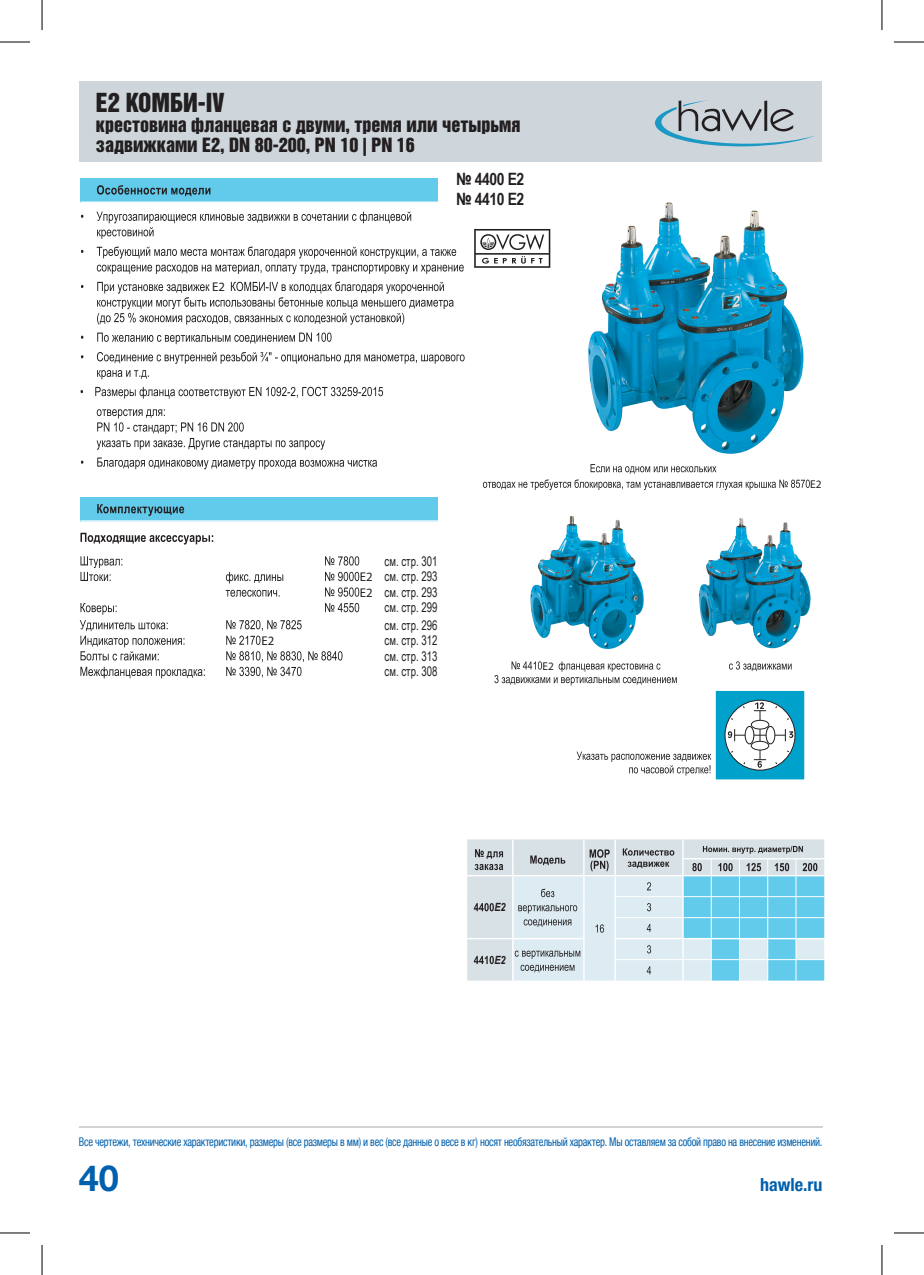
<style>
.page{position:relative;width:924px;height:1275px;background:#fff}
.page>*{position:absolute;margin:0;border:0;box-sizing:border-box;transform-origin:0 0}
.t1{font:700 36px "Helvetica Neue";color:#0160ae}
.Заголовок{font:24px "Helvetica Inserat Cyr Upright";color:#231f20}
.Маленький_заголвок{font:18px/20px "Helvetica Inserat Cyr Upright";color:#231f20}
.t2{font:700 condensed 18px "Helvetica Neue LTCYR";color:#0160ae}
.артикул{font:700 17px "Arial Narrow";letter-spacing:-.025em;color:#231f20}
.t3{font:13.4px/15.6px "Arial Narrow";color:#231f20;scale:.88 1}
.t4{font:italic 500 12.8px/15.6px "Helvetica Neue LT Pro";color:#231f20}
.t5{font:condensed 12px "Helvetica Neue LTCYR";letter-spacing:-.025em;color:#0160ae;scale:.88 1}
.t6{font:italic 700 11.4px "Arial Narrow";color:#231f20}
.t7{font:italic 500 11.4px "Helvetica Neue LT Pro";color:#231f20}
</style>
<div class="page">
<div style="left:80px;top:178px;width:358px;height:24px;background:#62cbec"></div>
<hr style="left:80px;top:201px;width:358px;height:2px;background:#fff">
<svg style="left:97px;top:185px;width:113px;height:11px"></svg>
<svg style="left:81px;top:212px;width:330px;height:27px"></svg>
<svg style="left:81px;top:246px;width:375px;height:12px"></svg>
<svg style="left:97px;top:265px;width:366px;height:9px"></svg>
<svg style="left:81px;top:282px;width:372px;height:43px"></svg>
<svg style="left:81px;top:332px;width:250px;height:12px"></svg>
<svg style="left:81px;top:352px;width:383px;height:12px"></svg>
<svg style="left:97px;top:370px;width:52px;height:9px"></svg>
<svg style="left:80px;top:387px;width:303px;height:12px"></svg>
<svg style="left:97px;top:409px;width:228px;height:41px"></svg>
<svg style="left:81px;top:457px;width:296px;height:12px"></svg>
<div style="left:80px;top:497px;width:358px;height:24px;background:#62cbec"></div>
<hr style="left:80px;top:520px;width:358px;height:2px;background:#fff">
<svg style="left:97px;top:504px;width:87px;height:12px"></svg>
<svg style="left:80px;top:533px;width:133px;height:11px"></svg>
<svg style="left:325px;top:556px;width:34px;height:9px"></svg>
<svg style="left:80px;top:556px;width:42px;height:25px"></svg>
<svg style="left:225px;top:572px;width:134px;height:25px"></svg>
<svg style="left:80px;top:603px;width:36px;height:11px"></svg>
<svg style="left:325px;top:603px;width:34px;height:9px"></svg>
<svg style="left:80px;top:620px;width:262px;height:58px"></svg>
<div style="left:467px;top:839px;width:45px;height:141px;background:#d8e1e6"></div>
<hr style="left:465px;top:875px;width:47px;height:1px;background:#fff">
<hr style="left:465px;top:938px;width:47px;height:1px;background:#fff">
<svg style="left:473px;top:903px;width:20px;height:8px"></svg>
<svg style="left:473px;top:956px;width:20px;height:8px"></svg>
<svg style="left:665px;top:202px;width:139px;height:252px"></svg>
<img style="left:588px;top:204px;width:104px;height:227px">
<img style="left:530px;top:517px;width:113px;height:132px">
<svg style="left:770px;top:560px;width:41px;height:89px"></svg>
<img style="left:699px;top:518px;width:101px;height:130px">
<div style="left:716px;top:691px;width:87px;height:88px;background:#00a2cb"></div>
<div style="left:715px;top:691px;width:88px;height:88px;border:1px solid #00a2cb"></div>
<div style="left:724px;top:700px;width:70px;height:70px;background:#fff;border-radius:50%"></div>
<div style="left:724px;top:700px;width:71px;height:70px;border:1px solid #231f20;border-radius:50%"></div>
<div style="left:750px;top:720px;width:18px;height:9px;border:1px solid #231f20;border-radius:50%"></div>
<div style="left:750px;top:741px;width:18px;height:9px;border:1px solid #231f20;border-radius:50%"></div>
<div style="left:744px;top:726px;width:10px;height:18px;border:1px solid #231f20;border-radius:50%"></div>
<div style="left:765px;top:726px;width:10px;height:18px;border:1px solid #231f20;border-radius:50%"></div>
<svg style="left:753px;top:702px;width:12px;height:18px"></svg>
<svg style="left:753px;top:750px;width:12px;height:17px"></svg>
<svg style="left:727px;top:729px;width:17px;height:12px"></svg>
<svg style="left:774px;top:729px;width:19px;height:12px"></svg>
<svg style="left:753px;top:729px;width:12px;height:12px"></svg>
<svg style="left:475px;top:849px;width:28px;height:9px"></svg>
<svg style="left:474px;top:864px;width:29px;height:6px"></svg>
<svg style="left:512px;top:839px;width:311px;height:141px;background:#b8dae6"></svg>
<svg style="left:576px;top:751px;width:135px;height:24px"></svg>
<svg style="left:482px;top:464px;width:327px;height:26px"></svg>
<svg style="left:729px;top:661px;width:62px;height:10px"></svg>
<svg style="left:494px;top:661px;width:182px;height:24px"></svg>
<svg style="left:474px;top:229px;width:76px;height:39px"></svg>
<hr style="left:682px;top:858px;width:147px;height:1px;background:#fff">
<div style="left:79px;top:82px;width:741px;height:80px;background:#ced6dc"></div>
<svg style="left:655px;top:100px;width:160px;height:47px"></svg>
<hr style="left:79px;top:1126px;width:743px;height:2px;background:#d1d2d4">
<hr style="left:0;top:42px;width:30px;height:1px;background:#000">
<hr style="left:893px;top:42px;width:30px;height:1px;background:#000">
<hr style="left:0;top:1232px;width:30px;height:1px;background:#000">
<hr style="left:893px;top:1232px;width:30px;height:1px;background:#000">
<hr style="left:42px;top:0;width:1px;height:30px;background:#000">
<hr style="left:42px;top:1245px;width:1px;height:30px;background:#000">
<hr style="left:881px;top:0;width:1px;height:30px;background:#000">
<hr style="left:881px;top:1245px;width:1px;height:30px;background:#000">
<p class="Заголовок" style="left:96px;top:88px;width:130px">Е2 КОМБИ-IV</p>
<p class="Маленький_заголвок" style="left:96px;top:115px;width:425px">крестовина фланцевая с двуми, тремя или четырьмя задвижками Е2, DN 80-200, PN 10 | PN 16</p>
<p class="артикул" style="left:456px;top:166px;width:69px">№ 4400 E2</p>
<p class="артикул" style="left:456px;top:186px;width:69px">№ 4410 E2</p>
<p class="t4" style="left:212px;top:279px;width:14px">E2</p>
<p class="t4" style="left:261px;top:632px;width:14px">E2</p>
<p class="t4" style="left:359px;top:569px;width:14px">E2<br>E2</p>
<p class="t3" style="left:384px;top:552px;width:61px">см. стр. 301</p>
<p class="t3" style="left:384px;top:568px;width:61px">см. стр. 293</p>
<p class="t3" style="left:384px;top:584px;width:61px">см. стр. 293 см. стр. 299</p>
<p class="t3" style="left:384px;top:616px;width:61px;text-align:justify">см. стр. 296 см. стр. 312 см. стр. 313</p>
<p class="t3" style="left:384px;top:663px;width:61px">см. стр. 308</p>
<p class="t7" style="left:542px;top:658px;width:13px">E2</p>
<p class="t6" style="left:494px;top:898px;width:13px">E2</p>
<p class="t6" style="left:494px;top:951px;width:13px">E2</p>
<p class="t7" style="left:809px;top:477px;width:13px">E2</p>
<p class="t5" style="left:79px;top:1135px;width:846px">Все чертежи, технические характеристики, размеры (все размеры в мм) и вес (все данные о весе в кг) носят необязательный характер. Мы оставляем за собой право на внесение изменений.</p>
<h3 class="t2" style="left:759px;top:1174px;width:64px">hawle.ru</h3>
<h1 class="t1" style="left:79px;top:1155px;width:42px">40</h1>
</div>
